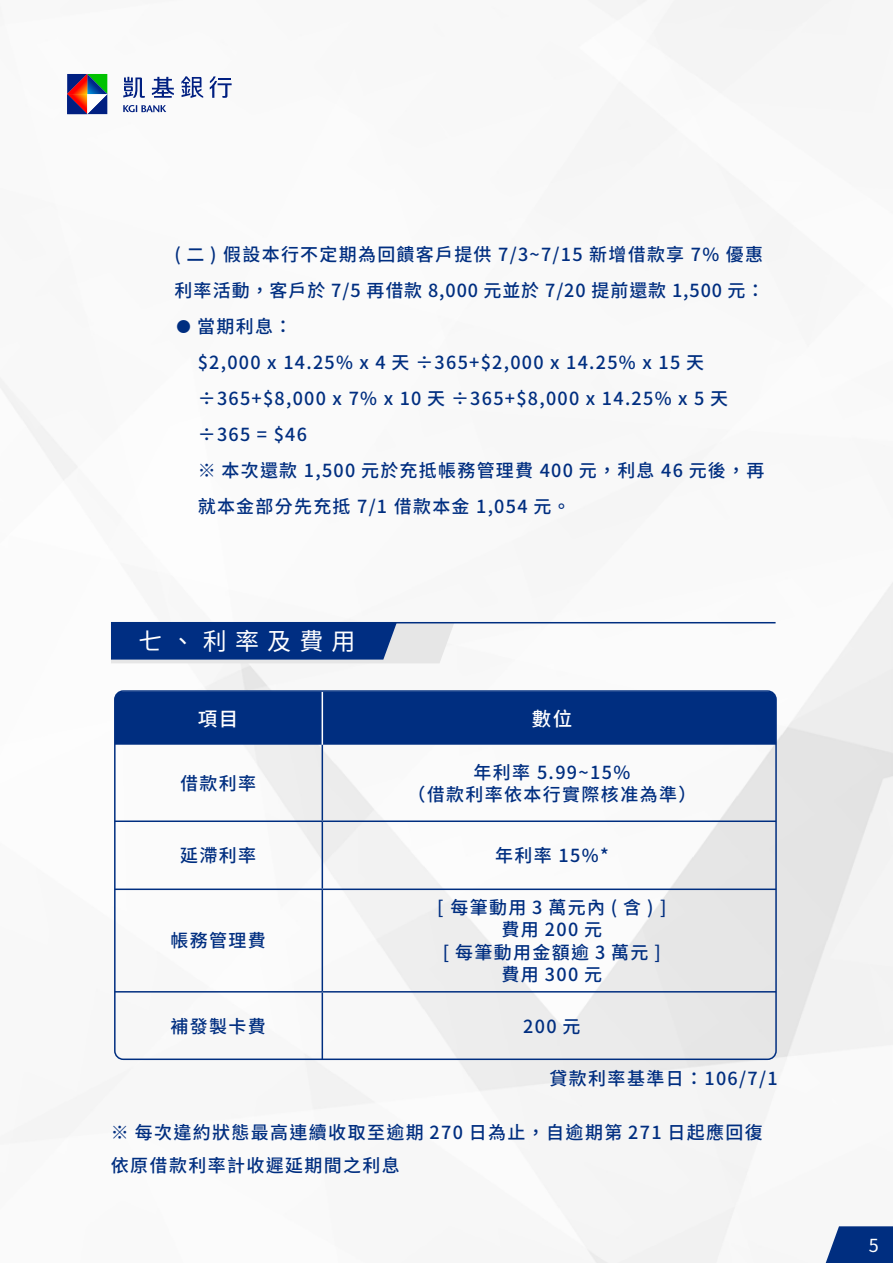
<style>
.page{position:relative;width:893px;height:1263px;background:#fff}
.page>*{position:absolute;margin:0;border:0;box-sizing:border-box;transform-origin:0 0}
.t1{font:24px "Source Han Sans TW";letter-spacing:.34em;color:#fff}
.t2{font:500 19.5px "Source Han Sans TW";color:#fff}
.t3{font:500 18px/36px "Source Han Sans TW";letter-spacing:.075em;color:#002e80}
.t4{font:18px "Source Han Sans TW";color:#fff}
.s1{font-size:14.4px}
</style>
<div class="page">
<img style="left:0;top:0;width:893px;height:1263px">
<svg style="left:67px;top:74px;width:40px;height:40px;background:#635966"></svg>
<svg style="left:123px;top:77px;width:22px;height:21px"></svg>
<svg style="left:152px;top:77px;width:22px;height:21px"></svg>
<svg style="left:181px;top:76px;width:22px;height:22px"></svg>
<svg style="left:123px;top:105px;width:43px;height:7px"></svg>
<svg style="left:210px;top:76px;width:22px;height:22px"></svg>
<svg style="left:826px;top:1226px;width:67px;height:37px;background:#19428c"></svg>
<svg style="left:111px;top:623px;width:343px;height:40px;background:#3a5d9b"></svg>
<hr style="left:111px;top:622px;width:665px;height:1px;background:#002e80">
<div style="left:115px;top:691px;width:661px;height:54px;background:#002e80"></div>
<hr style="left:322px;top:745px;width:1px;height:75px;background:#002e80">
<hr style="left:115px;top:820px;width:207px;height:2px;background:#002e80">
<hr style="left:322px;top:820px;width:454px;height:2px;background:#002e80">
<hr style="left:322px;top:822px;width:1px;height:66px;background:#002e80">
<hr style="left:115px;top:888px;width:207px;height:2px;background:#002e80">
<hr style="left:322px;top:888px;width:454px;height:2px;background:#002e80">
<hr style="left:322px;top:890px;width:1px;height:101px;background:#002e80">
<hr style="left:115px;top:991px;width:207px;height:1px;background:#002e80">
<hr style="left:322px;top:991px;width:454px;height:1px;background:#002e80">
<hr style="left:322px;top:992px;width:1px;height:67px;background:#002e80">
<hr style="left:322px;top:691px;width:1px;height:54px;background:#fff">
<div style="left:114px;top:690px;width:663px;height:370px;border:2px solid #002e80;border-radius:9px"></div>
<p class="t3" style="left:174px;top:237px;width:591px">( 二 ) 假設本行不定期為回饋客戶提供 7/3~7/15 新增借款享 7% 優惠利率活動，客戶於 7/5 再借款 8,000 元並於 7/20 提前還款 1,500 元：</p>
<p class="t3" style="left:198px;top:309px;width:568px;text-indent:-21px"><span class="s1">●</span> 當期利息：<br>$2,000 x 14.25% x 4 天 ÷365+$2,000 x 14.25% x 15 天÷365+$8,000 x 7% x 10 天 ÷365+$8,000 x 14.25% x 5 天÷365 = $46<br>※ 本次還款 1,500 元於充抵帳務管理費 400 元，利息 46 元後，再就本金部分先充抵 7/1 借款本金 1,054 元。</p>
<h1 class="t1" style="left:139px;top:627px;width:218px">七、利率及費用</h1>
<p class="t2" style="left:198px;top:707px;width:42px">項目</p>
<p class="t2" style="left:532px;top:707px;width:42px">數位</p>
<p class="t3" style="left:180px;top:766px;width:78px">借款利率</p>
<p class="t3" style="left:407px;top:761px;width:290px;line-height:22.5px;text-align:center">年利率 5.99~15%<br>（借款利率依本行實際核准為準）</p>
<p class="t3" style="left:180px;top:838px;width:78px">延滯利率</p>
<p class="t3" style="left:495px;top:838px;width:115px">年利率 15%*</p>
<p class="t3" style="left:170px;top:923px;width:97px">帳務管理費</p>
<p class="t3" style="left:437px;top:896px;width:231px;line-height:22.5px;text-align:center">[ 每筆動用 3 萬元內 ( 含 ) ]費用 200 元<br>[ 每筆動用金額逾 3 萬元 ]費用 300 元</p>
<p class="t3" style="left:170px;top:1008px;width:97px">補發製卡費</p>
<p class="t3" style="left:523px;top:1008px;width:59px">200 元</p>
<p class="t3" style="left:550px;top:1061px;width:230px">貸款利率基準日：106/7/1</p>
<p class="t3" style="left:111px;top:1116px;width:653px;line-height:33px">※ 每次違約狀態最高連續收取至逾期 270 日為止，自逾期第 271 日起應回復依原借款利率計收遲延期間之利息</p>
<p class="t4" style="left:869px;top:1235px;width:11px">5</p>
</div>
